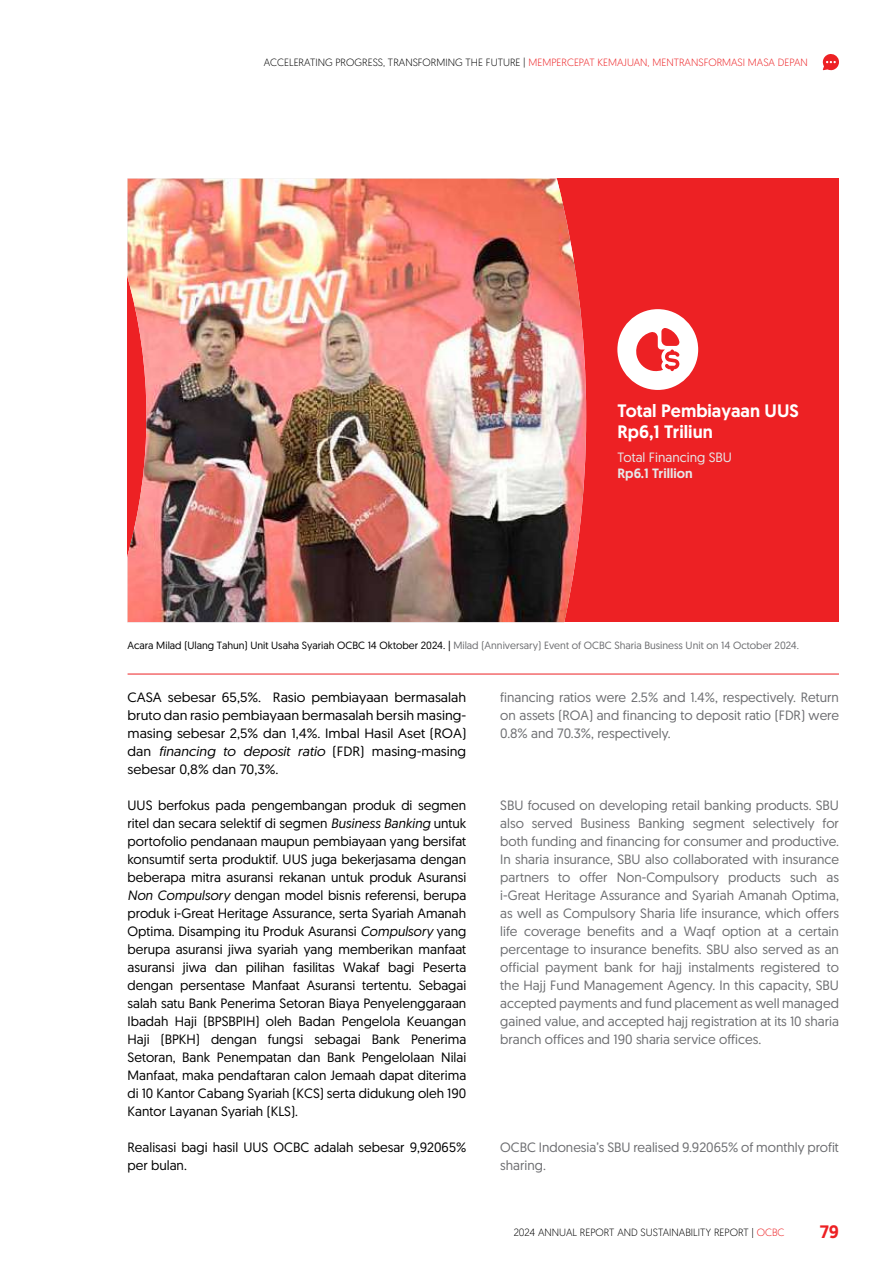
<style>
.page{position:relative;width:893px;height:1263px;background:#fff}
.page>*{position:absolute;margin:0;border:0;box-sizing:border-box;transform-origin:0 0}
.t1{font:500 18px/21.6px "Geomanist";color:#fff}
.t2{font:500 18px "Geomanist";color:#ed2124}
.t3{font:13.5px/18px "Geomanist";color:#000;text-align:justify}
.t4{font:13.5px/18px "Geomanist";color:#6d6e71;text-align:justify}
.t5{font:13.5px/18px "Geomanist";color:#000;text-align:justify;scale:1.05 1}
.t6{font:13.5px "Geomanist";color:#e6e7e8}
.t7{font:500 13.5px "Geomanist";color:#e6e7e8}
.t8{font:10.5px "Geomanist";color:#6d6e71}
.t9{font:300 10.5px "Geomanist";color:#ed2124}
.t10{font:300 10.5px "Geomanist";color:#000}
.s1{color:#000}
.s2{font-style:italic}
.s3{color:#ed2124}
</style>
<div class="page">
<div style="left:128px;top:179px;width:711px;height:443px;background:#ed2124"></div>
<img style="left:128px;top:179px;width:458px;height:443px">
<hr style="left:128px;top:674px;width:711px;height:1px;background:#ed2124">
<div style="left:617px;top:309px;width:81px;height:81px;background:#fff;border-radius:50%"></div>
<svg style="left:636px;top:328px;width:44px;height:43px"></svg>
<svg style="left:823px;top:54px;width:16px;height:16px"></svg>
<p class="t9" style="left:264px;top:56px;width:545px"><span class="s1">ACCELERATING PROGRESS, TRANSFORMING THE FUTURE |</span> MEMPERCEPAT KEMAJUAN, MENTRANSFORMASI MASA DEPAN</p>
<h1 class="t1" style="left:617px;top:400px;width:183px">Total Pembiayaan UUS<br>Rp6,1 Triliun</h1>
<p class="t6" style="left:617px;top:448px;width:116px">Total Financing SBU</p>
<p class="t7" style="left:617px;top:464px;width:77px">Rp6.1 Trillion</p>
<p class="t8" style="left:128px;top:638px;width:673px"><span class="s1">Acara Milad (Ulang Tahun) Unit Usaha Syariah OCBC 14 Oktober 2024. |</span> Milad (Anniversary) Event of OCBC Sharia Business Unit on 14 October 2024.</p>
<p class="t5" style="left:128px;top:688px;width:324px">CASA sebesar 65,5%. Rasio pembiayaan bermasalah bruto dan rasio pembiayaan bermasalah bersih masing&shy;masing sebesar 2,5% dan 1,4%. Imbal Hasil Aset (ROA) dan <span class="s2">financing to deposit ratio</span> (FDR) masing-masing sebesar 0,8% dan 70,3%.</p>
<p class="t3" style="left:128px;top:796px;width:340px">UUS berfokus pada pengembangan produk di segmen ritel dan secara selektif di segmen <span class="s2">Business Banking</span> untuk portofolio pendanaan maupun pembiayaan yang bersifat konsumtif serta produktif. UUS juga bekerjasama dengan beberapa mitra asuransi rekanan untuk produk Asuransi <span class="s2">Non Compulsory</span> dengan model bisnis referensi, berupa produk i-Great Heritage Assurance, serta Syariah Amanah Optima. Disamping itu Produk Asuransi <span class="s2">Compulsory</span> yang berupa asuransi jiwa syariah yang memberikan manfaat asuransi jiwa dan pilihan fasilitas Wakaf bagi Peserta dengan persentase Manfaat Asuransi tertentu. Sebagai salah satu Bank Penerima Setoran Biaya Penyelenggaraan Ibadah Haji (BPSBPIH) oleh Badan Pengelola Keuangan Haji (BPKH) dengan fungsi sebagai Bank Penerima Setoran, Bank Penempatan dan Bank Pengelolaan Nilai Manfaat, maka pendaftaran calon Jemaah dapat diterima di 10 Kantor Cabang Syariah (KCS) serta didukung oleh 190<br>Kantor Layanan Syariah (KLS).</p>
<p class="t3" style="left:128px;top:1138px;width:340px">Realisasi bagi hasil UUS OCBC adalah sebesar 9,92065% per bulan.</p>
<p class="t4" style="left:500px;top:688px;width:340px">financing ratios were 2.5% and 1.4%, respectively. Return on assets (ROA) and financing to deposit ratio (FDR) were 0.8% and 70.3%, respectively.</p>
<p class="t4" style="left:500px;top:796px;width:340px">SBU focused on developing retail banking products. SBU also served Business Banking segment selectively for both funding and financing for consumer and productive.<br>In sharia insurance, SBU also collaborated with insurance partners to offer Non-Compulsory products such as i-Great Heritage Assurance and Syariah Amanah Optima, as well as Compulsory Sharia life insurance, which offers life coverage benefits and a Waqf option at a certain percentage to insurance benefits. SBU also served as an official payment bank for hajj instalments registered to the Hajj Fund Management Agency. In this capacity, SBU accepted payments and fund placement as well managed gained value, and accepted hajj registration at its 10 sharia branch offices and 190 sharia service offices.</p>
<p class="t4" style="left:500px;top:1138px;width:340px">OCBC Indonesia’s SBU realised 9.92065% of monthly profit sharing.</p>
<p class="t10" style="left:514px;top:1225px;width:272px">2024 ANNUAL REPORT AND SUSTAINABILITY REPORT | <span class="s3">OCBC</span></p>
<h1 class="t2" style="left:820px;top:1220px;width:21px">79</h1>
</div>
